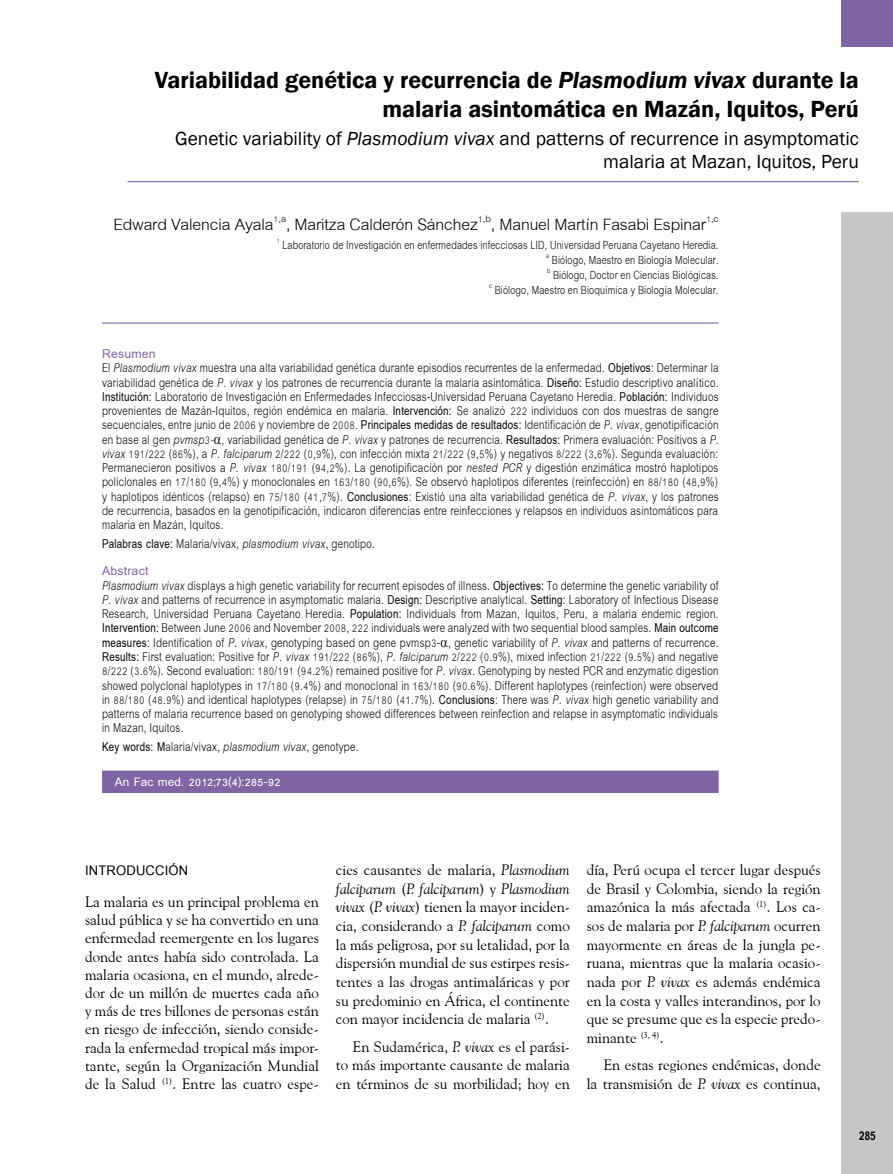
<style>
.page{position:relative;width:893px;height:1174px;background:#fff}
.page>*{position:absolute;margin:0;border:0;box-sizing:border-box;transform-origin:0 0}
.t1{font:600 24px/28.8px "Franklin Gothic";color:#000;text-align:right}
.t2{font:24px "Cordia UPC";letter-spacing:-.005em;color:#000}
.t3{font:700 20.25px "Cordia UPC";letter-spacing:.01em;color:#000}
.t4{font:19.5px/23.4px "Franklin Gothic";color:#000;text-align:right}
.t5{font:18.75px/14.2px "Cordia UPC";letter-spacing:.015em;color:#000;scale:.8 1}
.t6{font:700 18px "Cordia UPC";letter-spacing:-.01em;color:#fff}
.t7{font:17.25px/15px "Cordia UPC";letter-spacing:.01em;color:#000;text-align:right;scale:.8 1}
.t8{font:15px/18.6px "Goudy Old Style BT";color:#000;text-align:justify}
.t9{font:700 12px "Arial Narrow";color:#000}
.s1{font-style:italic}
.s2{font-weight:700;color:#7f65a4}
.s3{font-weight:700}
</style>
<div class="page">
<div style="left:842px;top:0;width:51px;height:47px;background:#7f65a4"></div>
<div style="left:842px;top:213px;width:51px;height:961px;background:#c5c6c8"></div>
<hr style="left:102px;top:322px;width:617px;height:1px;background:#7f65a4">
<div style="left:102px;top:770px;width:617px;height:23px;background:#7f65a4"></div>
<hr style="left:128px;top:181px;width:731px;height:1px;background:#7f65a4">
<p class="t1" style="left:155px;top:66px;width:706px">Variabilidad genética y recurrencia de <span class="s1">Plasmodium vivax</span> durante la malaria asintomática en Mazán, Iquitos, Perú</p>
<p class="t4" style="left:175px;top:127px;width:685px">Genetic variability of <span class="s1">Plasmodium vivax</span> and patterns of recurrence in asymptomatic malaria at Mazan, Iquitos, Peru</p>
<p class="t2" style="left:113px;top:208px;width:607px">Edward Valencia Ayala<sup>1,a</sup>, Maritza Calderón Sánchez<sup>1,b</sup>, Manuel Martín Fasabi Espinar<sup>1,c</sup></p>
<p class="t7" style="left:277px;top:238px;width:554px"><sup>1</sup> Laboratorio de Investigación en enfermedades infecciosas LID, Universidad Peruana Cayetano Heredia. <sup>a</sup> Biólogo, Maestro en Biología Molecular.<br><sup>b</sup> Biólogo, Doctor en Ciencias Biológicas.<br><sup>c</sup> Biólogo, Maestro en Bioquímica y Biología Molecular.</p>
<p class="t5" style="left:102px;top:347px;width:772px"><span class="s2">Resumen<br></span>El <span class="s1">Plasmodium vivax</span> muestra una alta variabilidad genética durante episodios recurrentes de la enfermedad. <span class="s3">Objetivos</span>: Determinar la variabilidad genética de <span class="s1">P. vivax</span> y los patrones de recurrencia durante la malaria asintomática. <span class="s3">Diseño:</span> Estudio descriptivo analítico.<br><span class="s3">Institución:</span> Laboratorio de Investigación en Enfermedades Infecciosas-Universidad Peruana Cayetano Heredia. <span class="s3">Población:</span> Individuos provenientes de Mazán-Iquitos, región endémica en malaria. <span class="s3">Intervención:</span> Se analizó 222 individuos con dos muestras de sangre secuenciales, entre junio de 2006 y noviembre de 2008. <span class="s3">Principales medidas de resultados:</span> Identificación de <span class="s1">P. vivax</span>, genotipificación en base al gen <span class="s1">pvmsp3-</span> , variabilidad genética de <span class="s1">P. vivax</span> y patrones de recurrencia. <span class="s3">Resultados:</span> Primera evaluación: Positivos a <span class="s1">P. vivax</span> 191/222 (86%), a <span class="s1">P. falciparum</span> 2/222 (0,9%), con infección mixta 21/222 (9,5%) y negativos 8/222 (3,6%). Segunda evaluación:<br>Permanecieron positivos a <span class="s1">P. vivax</span> 180/191 (94,2%). La genotipificación por <span class="s1">nested PCR</span> y digestión enzimática mostró haplotipos policlonales en 17/180 (9,4%) y monoclonales en 163/180 (90,6%). Se observó haplotipos diferentes (reinfección) en 88/180 (48,9%) y haplotipos idénticos (relapso) en 75/180 (41,7%). <span class="s3">Conclusiones</span>: Existió una alta variabilidad genética de <span class="s1">P. vivax</span>, y los patrones de recurrencia, basados en la genotipificación, indicaron diferencias entre reinfecciones y relapsos en individuos asintomáticos para malaria en Mazán, Iquitos.</p>
<p class="t5" style="left:102px;top:530px;width:343px;line-height:27.8px"><span class="s3">Palabras clave:</span> Malaria/vivax, <span class="s1">plasmodium vivax</span>, genotipo.<br><span class="s2">Abstract</span></p>
<p class="t5" style="left:102px;top:579px;width:772px;text-align:justify"><span class="s1">Plasmodium vivax</span> displays a high genetic variability for recurrent episodes of illness. <span class="s3">Objectives:</span> To determine the genetic variability of <span class="s1">P. vivax</span> and patterns of recurrence in asymptomatic malaria. <span class="s3">Design:</span> Descriptive analytical. <span class="s3">Setting:</span> Laboratory of Infectious Disease Research, Universidad Peruana Cayetano Heredia. <span class="s3">Population:</span> Individuals from Mazan, Iquitos, Peru, a malaria endemic region.<br><span class="s3">Intervention:</span> Between June 2006 and November 2008, 222 individuals were analyzed with two sequential blood samples. <span class="s3">Main outcome measures:</span> Identification of <span class="s1">P. vivax</span>, genotyping based on gene pvmsp3- , genetic variability of <span class="s1">P. vivax</span> and patterns of recurrence.<br><span class="s3">Results:</span> First evaluation: Positive for <span class="s1">P. vivax</span> 191/222 (86%), <span class="s1">P. falciparum</span> 2/222 (0.9%), mixed infection 21/222 (9.5%) and negative 8/222 (3.6%). Second evaluation: 180/191 (94.2%) remained positive for <span class="s1">P. vivax</span>. Genotyping by nested PCR and enzymatic digestion showed polyclonal haplotypes in 17/180 (9.4%) and monoclonal in 163/180 (90.6%). Different haplotypes (reinfection) were observed in 88/180 (48.9%) and identical haplotypes (relapse) in 75/180 (41.7%). <span class="s3">Conclusions</span>: There was <span class="s1">P. vivax</span> high genetic variability and patterns of malaria recurrence based on genotyping showed differences between reinfection and relapse in asymptomatic individuals in Mazan, Iquitos.</p>
<p class="t5" style="left:102px;top:740px;width:322px"><span class="s3">Key words: M</span>alaria/vivax, <span class="s1">plasmodium vivax</span>, genotype.</p>
<p class="t6" style="left:115px;top:770px;width:167px">An Fac med. 2012;73(4):285-92</p>
<p class="t3" style="left:85px;top:858px;width:105px">Introducción</p>
<p class="t8" style="left:85px;top:892px;width:235px;line-height:18.1px">La malaria es un principal problema en salud pública y se ha convertido en una enfermedad reemergente en los lugares donde antes había sido controlada. La malaria ocasiona, en el mundo, alrede&shy;dor de un millón de muertes cada año y más de tres billones de personas están en riesgo de infección, siendo conside&shy;rada la enfermedad tropical más impor&shy;tante, según la Organización Mundial de la Salud <sup>(1)</sup>. Entre las cuatro espe-</p>
<p class="t8" style="left:336px;top:860px;width:235px">cies causantes de malaria, <span class="s1">Plasmodium falciparum</span> (<span class="s1">P. falciparum</span>) y <span class="s1">Plasmodium vivax</span> (<span class="s1">P. vivax</span>) tienen la mayor inciden&shy;cia, considerando a <span class="s1">P. falciparum</span> como la más peligrosa, por su letalidad, por la dispersión mundial de sus estirpes resis&shy;tentes a las drogas antimaláricas y por su predominio en África, el continente con mayor incidencia de malaria <sup>(2)</sup>.</p>
<p class="t8" style="left:336px;top:1036px;width:235px;text-indent:17px">En Sudamérica, <span class="s1">P. vivax</span> es el parási&shy;to más importante causante de malaria en términos de su morbilidad; hoy en</p>
<p class="t8" style="left:587px;top:860px;width:235px">día, Perú ocupa el tercer lugar después de Brasil y Colombia, siendo la región amazónica la más afectada <sup>(1)</sup>. Los ca&shy;sos de malaria por <span class="s1">P. falciparum</span> ocurren mayormente en áreas de la jungla pe&shy;ruana, mientras que la malaria ocasio&shy;nada por <span class="s1">P. vivax</span> es además endémica en la costa y valles interandinos, por lo que se presume que es la especie predo&shy;minante <sup>(3,</sup> <sup>4)</sup>.</p>
<p class="t8" style="left:587px;top:1055px;width:235px;text-align:right">En estas regiones endémicas, donde<br>la transmisión de <span class="s1">P. vivax</span> es continua,</p>
<p class="t9" style="left:859px;top:1126px;width:18px">285</p>
</div>
